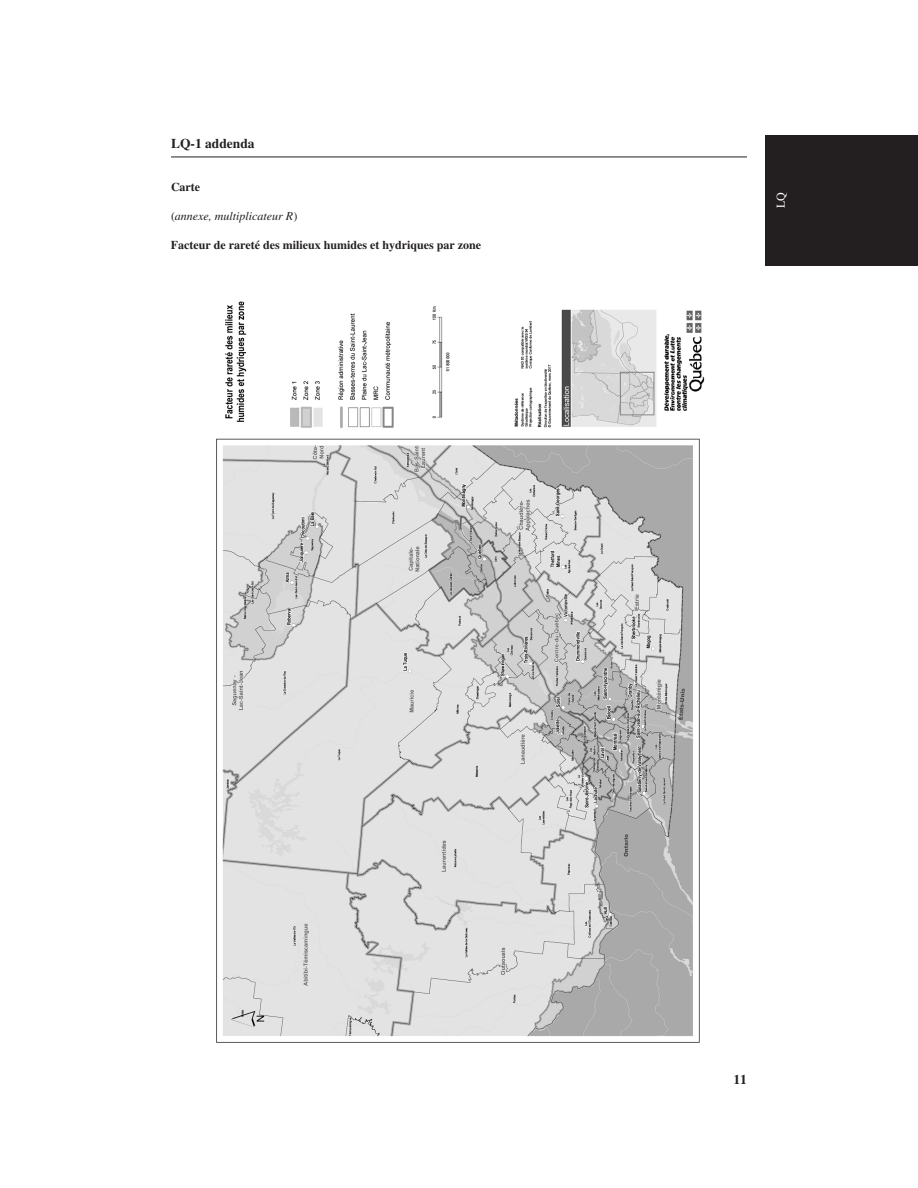
<style>
.page{position:relative;width:918px;height:1188px;background:#fff}
.page>*{position:absolute;margin:0;border:0;box-sizing:border-box;transform-origin:0 0}
.t1{font:700 13.5px "Times";color:#231f20}
.t2{font:700 12px "Times";color:#231f20}
.t3{font:italic 12px "Times";color:#231f20}
.t4{font:12px "Times";color:#fff}
.s1{font-style:normal}
</style>
<div class="page">
<hr style="left:171px;top:157px;width:576px;height:1px;background:#231f20">
<div style="left:765px;top:135px;width:153px;height:131px;background:#231f20"></div>
<img style="left:216px;top:301px;width:489px;height:742px">
<p class="t1" style="left:171px;top:138px;width:85px">LQ-1 addenda</p>
<p class="t2" style="left:171px;top:182px;width:31px">Carte</p>
<p class="t3" style="left:171px;top:211px;width:128px"><span class="s1">(</span>annexe, multiplicateur R<span class="s1">)</span></p>
<p class="t2" style="left:171px;top:240px;width:312px">Facteur de rareté des milieux humides et hydriques par zone</p>
<p class="t4" style="left:776px;top:208px;width:17px;rotate:-90deg">LQ</p>
<p class="t1" style="left:733px;top:1074px;width:15px">11</p>
</div>
